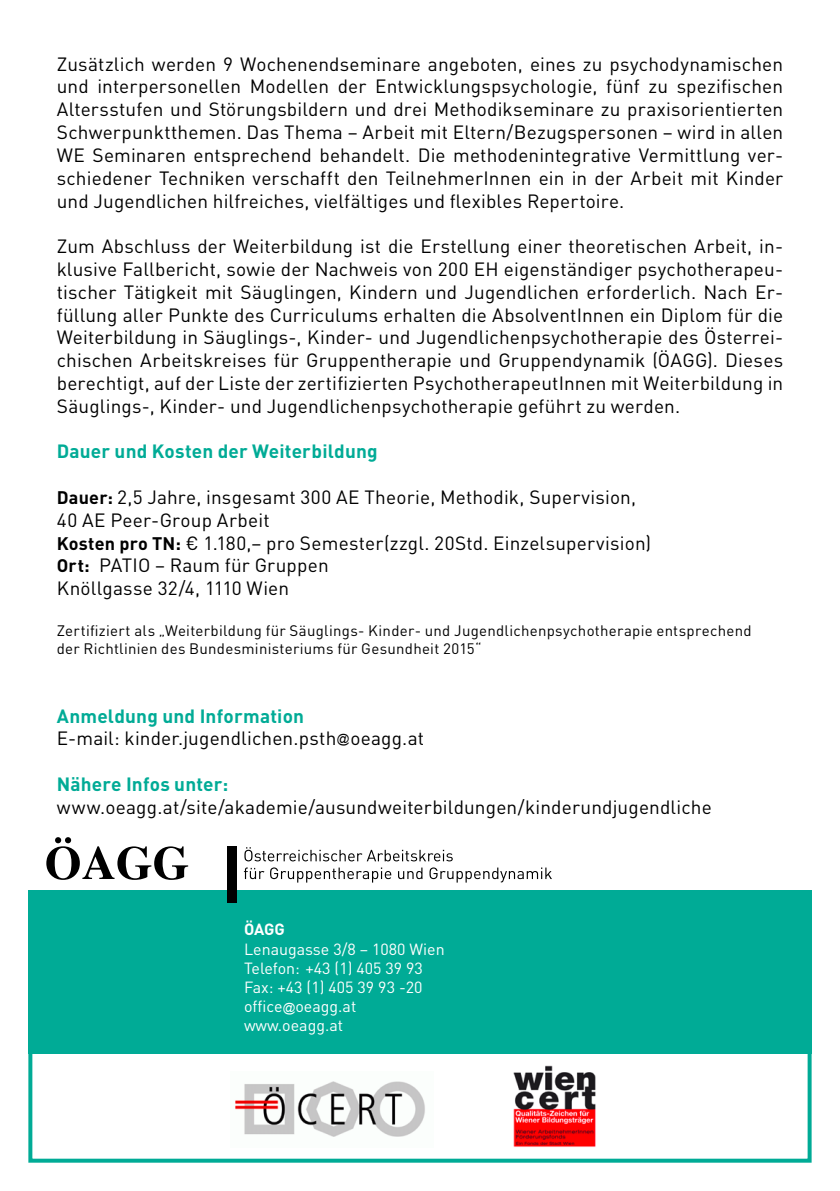
<style>
.page{position:relative;width:840px;height:1191px;background:#fff}
.page>*{position:absolute;margin:0;border:0;box-sizing:border-box;transform-origin:0 0}
.t1{font:19px/22.8px "DIN Pro";letter-spacing:.01em;color:#000;text-align:justify}
.t2{font:700 19px "DIN Pro";letter-spacing:.01em;color:#00ab96}
.t3{font:16px/19.2px "DIN Pro";color:#fff}
.t4{font:700 16px "DIN Pro";color:#fff}
.t5{font:15px/18px "DIN Pro";letter-spacing:.02em;color:#000}
.s1{font-weight:700;font-size:18px}
.s2{font-weight:700;color:#00ab96}
.s3{font-family:"Arial";font-size:12.6px}
</style>
<div class="page">
<div style="left:28px;top:907px;width:783px;height:255px;border:4px solid #00ab96"></div>
<img style="left:235px;top:1081px;width:190px;height:56px">
<img style="left:513px;top:1065px;width:83px;height:82px">
<div style="left:28px;top:890px;width:783px;height:163px;background:#00ab96"></div>
<svg style="left:46px;top:837px;width:142px;height:43px"></svg>
<svg style="left:244px;top:847px;width:208px;height:14px"></svg>
<svg style="left:244px;top:867px;width:307px;height:15px"></svg>
<div style="left:227px;top:846px;width:9px;height:56px;background:#000"></div>
<p class="t1" style="left:57px;top:52px;width:727px">Zusätzlich werden 9 Wochenendseminare angeboten, eines zu psychodynamischen und interpersonellen Modellen der Entwicklungspsychologie, fünf zu spezifischen Altersstufen und Störungsbildern und drei Methodikseminare zu praxisorientierten Schwerpunktthemen. Das Thema – Arbeit mit Eltern/Bezugspersonen – wird in allen WE Seminaren entsprechend behandelt. Die methodenintegrative Vermittlung ver&shy;schiedener Techniken verschafft den TeilnehmerInnen ein in der Arbeit mit Kinder und Jugendlichen hilfreiches, vielfältiges und flexibles Repertoire.</p>
<p class="t1" style="left:57px;top:234px;width:727px">Zum Abschluss der Weiterbildung ist die Erstellung einer theoretischen Arbeit, in&shy;klusive Fallbericht, sowie der Nachweis von 200 EH eigenständiger psychotherapeu&shy;tischer Tätigkeit mit Säuglingen, Kindern und Jugendlichen erforderlich. Nach Er&shy;füllung aller Punkte des Curriculums erhalten die AbsolventInnen ein Diplom für die Weiterbildung in Säuglings-, Kinder- und Jugendlichenpsychotherapie des Österrei&shy;chischen Arbeitskreises für Gruppentherapie und Gruppendynamik (ÖAGG). Dieses berechtigt, auf der Liste der zertifizierten PsychotherapeutInnen mit Weiterbildung in Säuglings-, Kinder- und Jugendlichenpsychotherapie geführt zu werden.</p>
<p class="t2" style="left:57px;top:438px;width:322px">Dauer und Kosten der Weiterbildung</p>
<p class="t1" style="left:57px;top:485px;width:595px;text-align:left"><span class="s1">Dauer:</span> 2,5 Jahre, insgesamt 300 AE Theorie, Methodik, Supervision, 40 AE Peer-Group Arbeit<br><span class="s1">Kosten pro TN:</span> € 1.180,– pro Semester(zzgl. 20Std. Einzelsupervision)<br><span class="s1">Ort:</span> PATIO – Raum für Gruppen<br>Knöllgasse 32/4, 1110 Wien</p>
<p class="t5" style="left:57px;top:621px;width:696px">Zertifiziert als „Weiterbildung für Säuglings- Kinder- und Jugendlichenpsychotherapie entsprechend der Richtlinien des Bundesministeriums für Gesundheit 2015“</p>
<p class="t1" style="left:57px;top:703px;width:369px"><span class="s2">Anmeldung und Information<br></span>E-mail: kinder.jugendlichen.psth<span class="s3">@</span>oeagg.at</p>
<p class="t2" style="left:57px;top:771px;width:173px">Nähere Infos unter:</p>
<p class="t1" style="left:57px;top:794px;width:656px">www.oeagg.at/site/akademie/ausundweiterbildungen/kinderundjugendliche</p>
<p class="t4" style="left:244px;top:918px;width:42px">ÖAGG</p>
<p class="t3" style="left:244px;top:938px;width:202px">Lenaugasse 3/8 – 1080 Wien<br>Telefon: +43 (1) 405 39 93<br>Fax: +43 (1) 405 39 93 -20 office<span class="s3">@</span>oeagg.at www.oeagg.at</p>
</div>
